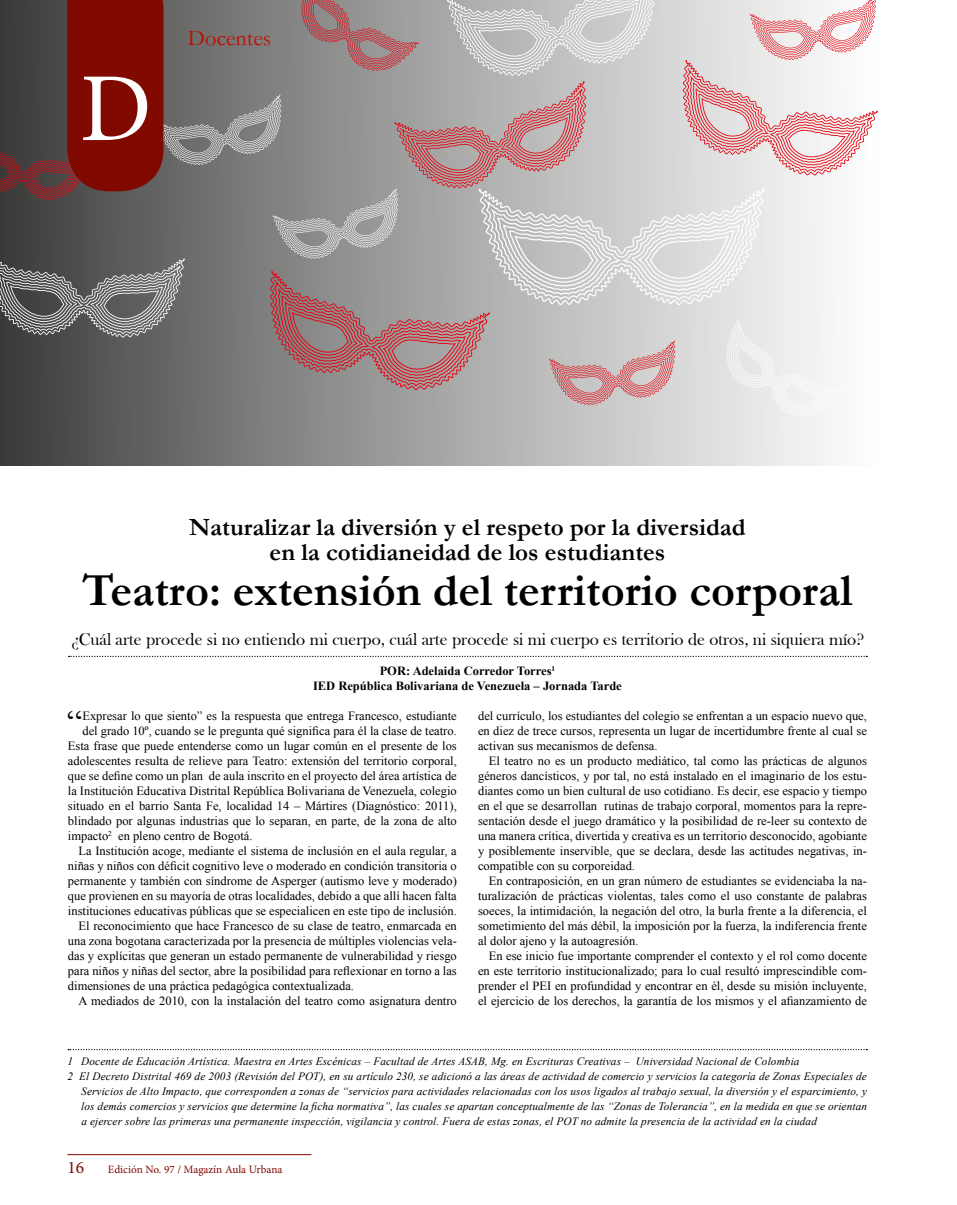
<style>
.page{position:relative;width:957px;height:1205px;background:#fff}
.page>*{position:absolute;margin:0;border:0;box-sizing:border-box;transform-origin:0 0}
.t1{font:97.5px "Minion Pro";color:#fff}
.t2{font:700 46.25px "Garamond";color:#000}
.t3{font:35.12px "Times New Roman";color:#000}
.t4{font:700 25px/25px "Garamond";color:#000;text-align:center}
.t5{font:22.5px "Garamond";color:#bf0d00}
.t6{font:17.5px "Bask Old Face";color:#000}
.t7{font:17.5px "Minion Pro";color:#800900}
.t8{font:12.5px/15px "Times New Roman";color:#000;text-align:justify}
.t9{font:700 12.5px/15px "Times New Roman";color:#000;text-align:center}
.t10{font:italic 11.25px "Times New Roman";letter-spacing:.01em;color:#000}
.t11{font:11.25px "Minion Pro";color:#800900}
</style>
<div class="page">
<hr style="left:67px;top:1154px;width:244px;height:1px;background:#800900">
<div style="left:0;top:0;width:957px;height:465px;background:linear-gradient(to right,#434342,#fff)"></div>
<svg style="left:69px;top:656px;width:798px;height:1px"></svg>
<svg style="left:68px;top:1049px;width:799px;height:1px"></svg>
<svg style="left:0;top:0;width:878px;height:416px"></svg>
<h1 class="t1" style="left:80px;top:44px;width:73px">D</h1>
<h3 class="t5" style="left:188px;top:23px;width:85px">Docentes</h3>
<h3 class="t4" style="left:189px;top:515px;width:558px">Naturalizar la diversión y el respeto por la diversidad en la cotidianeidad de los estudiantes</h3>
<h2 class="t2" style="left:83px;top:559px;width:771px">Teatro: extensión del territorio corporal</h2>
<h3 class="t6" style="left:71px;top:630px;width:795px">¿Cuál arte procede si no entiendo mi cuerpo, cuál arte procede si mi cuerpo es territorio de otros, ni siquiera mío?</h3>
<p class="t9" style="left:313px;top:663px;width:310px">POR: Adelaida Corredor Torres<sup>1<br></sup>IED República Bolivariana de Venezuela – Jornada Tarde</p>
<h3 class="t3" style="left:67px;top:700px;width:17px">“</h3>
<p class="t8" style="left:82px;top:708px;width:376px">Expresar lo que siento” es la respuesta que entrega Francesco, estudiante</p>
<p class="t8" style="left:82px;top:723px;width:376px">del grado 10º, cuando se le pregunta qué significa para él la clase de teatro.</p>
<p class="t8" style="left:68px;top:738px;width:390px">Esta frase que puede entenderse como un lugar común en el presente de los</p>
<p class="t8" style="left:68px;top:753px;width:390px">adolescentes resulta de relieve para Teatro: extensión del territorio corporal,</p>
<p class="t8" style="left:68px;top:768px;width:390px">que se define como un plan de aula inscrito en el proyecto del área artística de</p>
<p class="t8" style="left:68px;top:783px;width:390px">la Institución Educativa Distrital República Bolivariana de Venezuela, colegio</p>
<p class="t8" style="left:68px;top:798px;width:390px">situado en el barrio Santa Fe, localidad 14 – Mártires (Diagnóstico: 2011),</p>
<p class="t8" style="left:68px;top:813px;width:390px">blindado por algunas industrias que lo separan, en parte, de la zona de alto</p>
<p class="t8" style="left:68px;top:828px;width:186px">impacto<sup>2</sup> en pleno centro de Bogotá.</p>
<p class="t8" style="left:79px;top:843px;width:380px">La Institución acoge, mediante el sistema de inclusión en el aula regular, a</p>
<p class="t8" style="left:68px;top:858px;width:390px">niñas y niños con déficit cognitivo leve o moderado en condición transitoria o</p>
<p class="t8" style="left:68px;top:873px;width:390px">permanente y también con síndrome de Asperger (autismo leve y moderado)</p>
<p class="t8" style="left:68px;top:888px;width:390px">que provienen en su mayoría de otras localidades, debido a que allí hacen falta</p>
<p class="t8" style="left:68px;top:903px;width:390px">instituciones educativas públicas que se especialicen en este tipo de inclusión.</p>
<p class="t8" style="left:79px;top:918px;width:380px">El reconocimiento que hace Francesco de su clase de teatro, enmarcada en</p>
<p class="t8" style="left:68px;top:933px;width:390px">una zona bogotana caracterizada por la presencia de múltiples violencias vela-</p>
<p class="t8" style="left:68px;top:948px;width:390px">das y explícitas que generan un estado permanente de vulnerabilidad y riesgo</p>
<p class="t8" style="left:68px;top:963px;width:390px">para niños y niñas del sector, abre la posibilidad para reflexionar en torno a las</p>
<p class="t8" style="left:68px;top:978px;width:288px">dimensiones de una práctica pedagógica contextualizada.</p>
<p class="t8" style="left:79px;top:993px;width:380px">A mediados de 2010, con la instalación del teatro como asignatura dentro</p>
<p class="t8" style="left:478px;top:708px;width:390px">del currículo, los estudiantes del colegio se enfrentan a un espacio nuevo que, en diez de trece cursos, representa un lugar de incertidumbre frente al cual se activan sus mecanismos de defensa.</p>
<p class="t8" style="left:478px;top:753px;width:390px;text-indent:11px">El teatro no es un producto mediático, tal como las prácticas de algunos géneros dancísticos, y por tal, no está instalado en el imaginario de los estu&shy;diantes como un bien cultural de uso cotidiano. Es decir, ese espacio y tiempo en el que se desarrollan rutinas de trabajo corporal, momentos para la repre&shy;sentación desde el juego dramático y la posibilidad de re-leer su contexto de una manera crítica, divertida y creativa es un territorio desconocido, agobiante y posiblemente inservible, que se declara, desde las actitudes negativas, in&shy;compatible con su corporeidad.</p>
<p class="t8" style="left:478px;top:873px;width:390px;text-indent:11px">En contraposición, en un gran número de estudiantes se evidenciaba la na&shy;turalización de prácticas violentas, tales como el uso constante de palabras soeces, la intimidación, la negación del otro, la burla frente a la diferencia, el sometimiento del más débil, la imposición por la fuerza, la indiferencia frente al dolor ajeno y la autoagresión.</p>
<p class="t8" style="left:478px;top:948px;width:390px;text-indent:11px">En ese inicio fue importante comprender el contexto y el rol como docente en este territorio institucionalizado; para lo cual resultó imprescindible com&shy;prender el PEI en profundidad y encontrar en él, desde su misión incluyente, el ejercicio de los derechos, la garantía de los mismos y el afianzamiento de</p>
<p class="t10" style="left:68px;top:1053px;width:733px">1 Docente de Educación Artística. Maestra en Artes Escénicas – Facultad de Artes ASAB, Mg. en Escrituras Creativas – Universidad Nacional de Colombia</p>
<p class="t10" style="left:68px;top:1068px;width:801px">2 El Decreto Distrital 469 de 2003 (Revisión del POT), en su artículo 230, se adicionó a las áreas de actividad de comercio y servicios la categoría de Zonas Especiales de</p>
<p class="t10" style="left:81px;top:1083px;width:787px">Servicios de Alto Impacto, que corresponden a zonas de “servicios para actividades relacionadas con los usos ligados al trabajo sexual, la diversión y el esparcimiento, y</p>
<p class="t10" style="left:81px;top:1098px;width:787px">los demás comercios y servicios que determine la ficha normativa”, las cuales se apartan conceptualmente de las “Zonas de Tolerancia”, en la medida en que se orientan</p>
<p class="t10" style="left:81px;top:1113px;width:737px">a ejercer sobre las primeras una permanente inspección, vigilancia y control. Fuera de estas zonas, el POT no admite la presencia de la actividad en la ciudad</p>
<h3 class="t7" style="left:67px;top:1155px;width:18px">16</h3>
<p class="t11" style="left:108px;top:1161px;width:176px">Edición No. 97 / Magazín Aula Urbana</p>
</div>
